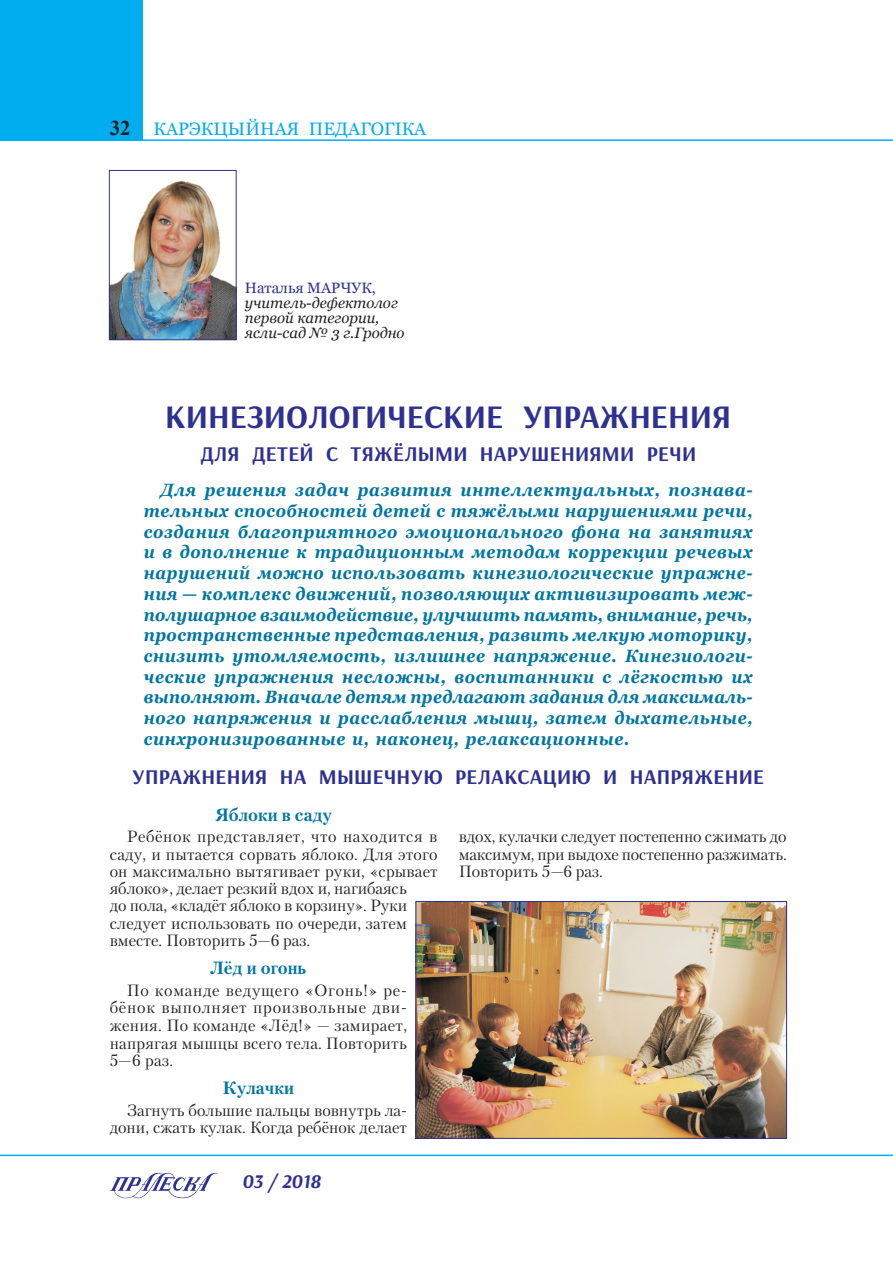
<style>
.page{position:relative;width:893px;height:1263px;background:#fff}
.page>*{position:absolute;margin:0;border:0;box-sizing:border-box;transform-origin:0 0}
.Заголовок{font:700 33px "Arsenal";color:#2e3092}
.Подзаголовок{font:700 21px "Arsenal";letter-spacing:.015em;color:#2e3092}
.t1{font:700 21px "Times New Roman";color:#231f20}
.t2{font:italic 700 19.5px "Arsenal";color:#2e3092}
.Рубрика{font:18px "Georgia";color:#00aeef}
.Врезка{font:italic 700 17.85px/20.7px "Georgia";letter-spacing:.04em;color:#0076a3;text-align:justify;scale:.91 1}
.Центр_цвет{font:700 17.7px "Petersburg C";color:#0076a3}
.Текст{font:16.2px/17.2px "Petersburg C";color:#231f20;text-align:justify}
.Должность{font:italic 15px/15px "Georgia";color:#231f20}
.Фамилия{font:15px "Georgia";color:#2e3092}
</style>
<div class="page">
<img style="left:111px;top:180px;width:124px;height:158px">
<div style="left:109px;top:170px;width:128px;height:170px;border:1px solid #2e3092"></div>
<img style="left:418px;top:903px;width:367px;height:234px">
<div style="left:416px;top:901px;width:371px;height:238px;border:1px solid #2e3092"></div>
<hr style="left:0;top:1154px;width:893px;height:2px;background:#00aeef">
<svg style="left:109px;top:1172px;width:108px;height:26px"></svg>
<div style="left:0;top:0;width:143px;height:141px;background:#00aeef"></div>
<hr style="left:0;top:139px;width:888px;height:2px;background:#00aeef">
<p class="t1" style="left:110px;top:114px;width:22px">32</p>
<p class="Рубрика" style="left:153px;top:118px;width:13px">кар</p>
<p class="Рубрика" style="left:189px;top:118px;width:226px">экцыйная педагогіка</p>
<p class="Фамилия" style="left:245px;top:279px;width:133px">Наталья МАРЧУК,</p>
<p class="Должность" style="left:245px;top:296px;width:155px">учитель-дефектолог первой категории,</p>
<p class="Должность" style="left:245px;top:326px;width:161px">ясли-сад № 3 г.Гродно</p>
<p class="Заголовок" style="left:165px;top:397px;width:568px">КИНЕЗИОЛОГИЧЕСКИЕ УПРАЖНЕНИЯ</p>
<p class="Подзаголовок" style="left:200px;top:441px;width:497px">ДЛЯ ДЕТЕЙ С ТЯЖЁЛЫМИ НАРУШЕНИЯМИ РЕЧИ</p>
<p class="Врезка" style="left:144px;top:480px;width:671px;text-indent:17px">Для решения задач развития интеллектуальных, познава&shy;тельных способностей детей с тяжёлыми нарушениями речи, создания благоприятного эмоционального фона на занятиях и в дополнение к традиционным методам коррекции речевых нарушений можно использовать кинезиологические упражне&shy;ния — комплекс движений, позволяющих активизировать меж&shy;полушарное взаимодействие, улучшить память, внимание, речь, пространственные представления, развить мелкую моторику, снизить утомляемость, излишнее напряжение. Кинезиологи&shy;ческие упражнения несложны, воспитанники с лёгкостью их выполняют. Вначале детям предлагают задания для максималь&shy;ного напряжения и расслабления мышц, затем дыхательные, синхронизированные и, наконец, релаксационные.</p>
<p class="Подзаголовок" style="left:132px;top:764px;width:28px">Упражнения</p>
<p class="Подзаголовок" style="left:280px;top:764px;width:14px">на</p>
<p class="Подзаголовок" style="left:319px;top:764px;width:16px">мышечну</p>
<p class="Подзаголовок" style="left:423px;top:764px;width:45px">ю релакса</p>
<p class="Подзаголовок" style="left:543px;top:764px;width:102px">цию и напряжение</p>
<p class="Центр_цвет" style="left:215px;top:804px;width:119px">Яблоки в саду</p>
<p class="Текст" style="left:110px;top:828px;width:330px;text-align:left;text-indent:17px">Ребёнок представляет, что находится в саду, и пытается сорвать яблоко. Для этого он максимально вытягивает руки, «срывает яблоко», делает резкий вдох и, нагибаясь<br>до пола, «кладёт яблоко в корзину». Руки следует использовать по очереди, затем вместе. Повторить 5—6 раз.</p>
<p class="Центр_цвет" style="left:210px;top:957px;width:98px">Лёд и огонь</p>
<p class="Текст" style="left:110px;top:981px;width:299px;line-height:17.7px;text-indent:17px">По команде ведущего «Огонь!» ре&shy;бёнок выполняет произвольные дви&shy;жения. По команде «Лёд!» — замирает, напрягая мышцы всего тела. Повторить 5—6 раз.</p>
<p class="Центр_цвет" style="left:223px;top:1078px;width:73px">Кулачки</p>
<p class="Текст" style="left:110px;top:1101px;width:299px;text-align:right">Загнуть большие пальцы вовнутрь ла&shy;дони, сжать кулак. Когда ребёнок делает</p>
<p class="Текст" style="left:459px;top:828px;width:329px">вдох, кулачки следует постепенно сжимать до максимум, при выдохе постепенно разжимать.<br>Повторить 5—6 раз.</p>
<p class="t2" style="left:242px;top:1169px;width:80px">03 / 2018</p>
</div>
